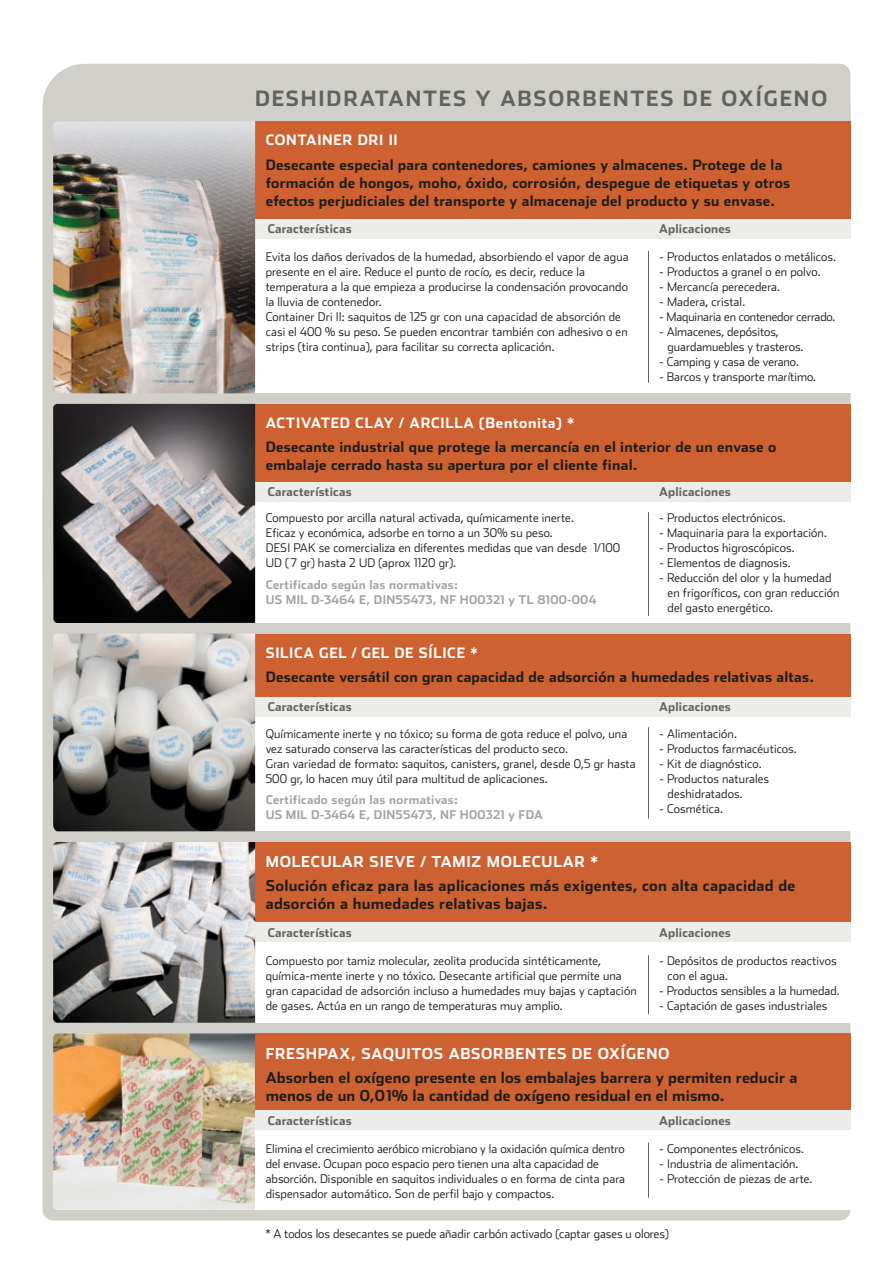
<style>
.page{position:relative;width:893px;height:1263px;background:#fff}
.page>*{position:absolute;margin:0;border:0;box-sizing:border-box;transform-origin:0 0}
.t1{font:700 21px "Stainless";color:#616160}
.t2{font:700 15px/18px "Stainless";letter-spacing:.01em;color:#1d1d1b}
.t3{font:700 15px "Stainless";letter-spacing:.05em;color:#fff}
.t4{font:700 14.25px/18px "Stainless";letter-spacing:.02em;color:#1d1d1b}
.t5{font:700 14.25px "Stainless";letter-spacing:.05em;color:#fff}
.t6{font:300 12px/15px "Stainless";letter-spacing:.01em;color:#1d1d1b}
.t7{font:700 12px "Stainless";letter-spacing:.02em;color:#616160}
.t8{font:700 12px/15px "Stainless";letter-spacing:.02em;color:#a4a4a4}
.t9{font:300 12px "Stainless";letter-spacing:-.01em;color:#1d1d1b}
</style>
<div class="page">
<div style="left:43px;top:64px;width:807px;height:551px;background:#d0cfc9;border-radius:43px"></div>
<div style="left:519px;top:64px;width:331px;height:553px;background:#d0cfc9;border-radius:11px"></div>
<div style="left:43px;top:485px;width:807px;height:735px;background:#d0cfc9;border-radius:11px"></div>
<div style="left:255px;top:237px;width:595px;height:156px;background:#fff"></div>
<div style="left:255px;top:121px;width:596px;height:98px;background:#cd6131"></div>
<div style="left:255px;top:219px;width:595px;height:19px;background:#ececea"></div>
<hr style="left:648px;top:251px;width:1px;height:132px;background:#616160">
<img style="left:53px;top:121px;width:202px;height:272px">
<div style="left:255px;top:429px;width:595px;height:194px;background:#fff"></div>
<div style="left:255px;top:404px;width:595px;height:78px;background:#cd6131"></div>
<div style="left:255px;top:483px;width:595px;height:19px;background:#ececea"></div>
<hr style="left:648px;top:512px;width:1px;height:104px;background:#616160">
<img style="left:53px;top:404px;width:202px;height:219px">
<div style="left:255px;top:697px;width:595px;height:134px;background:#fff"></div>
<div style="left:255px;top:634px;width:595px;height:63px;background:#cd6131"></div>
<div style="left:255px;top:697px;width:595px;height:19px;background:#ececea"></div>
<hr style="left:648px;top:727px;width:1px;height:92px;background:#616160">
<img style="left:53px;top:634px;width:202px;height:197px">
<div style="left:255px;top:923px;width:595px;height:100px;background:#fff"></div>
<div style="left:255px;top:842px;width:595px;height:81px;background:#cd6131"></div>
<div style="left:255px;top:923px;width:595px;height:19px;background:#ececea"></div>
<hr style="left:648px;top:955px;width:1px;height:59px;background:#616160">
<img style="left:53px;top:842px;width:202px;height:181px">
<img style="left:53px;top:1033px;width:202px;height:177px">
<div style="left:255px;top:1112px;width:595px;height:98px;background:#fff"></div>
<div style="left:255px;top:1033px;width:595px;height:79px;background:#cd6131"></div>
<div style="left:255px;top:1111px;width:595px;height:19px;background:#ececea"></div>
<hr style="left:648px;top:1142px;width:1px;height:56px;background:#616160">
<h1 class="t1" style="left:255px;top:85px;width:573px">DESHIDRATANTES Y ABSORBENTES DE OXÍGENO</h1>
<p class="t5" style="left:266px;top:131px;width:133px">CONTAINER DRI II</p>
<p class="t4" style="left:266px;top:155px;width:526px">Desecante especial para contenedores, camiones y almacenes. Protege de la formación de hongos, moho, óxido, corrosión, despegue de etiquetas y otros efectos perjudiciales del transporte y almacenaje del producto y su envase.</p>
<p class="t7" style="left:268px;top:221px;width:85px">Características</p>
<p class="t7" style="left:659px;top:221px;width:73px">Aplicaciones</p>
<p class="t6" style="left:266px;top:249px;width:364px">Evita los daños derivados de la humedad, absorbiendo el vapor de agua presente en el aire. Reduce el punto de rocío, es decir, reduce la temperatura a la que empieza a producirse la condensación provocando la lluvia de contenedor.<br>Container Dri II: saquitos de 125 gr con una capacidad de absorción de casi el 400 % su peso. Se pueden encontrar también con adhesivo o en strips (tira continua), para facilitar su correcta aplicación.</p>
<p class="t6" style="left:659px;top:249px;width:178px">- Productos enlatados o metálicos.</p>
<p class="t6" style="left:659px;top:264px;width:163px">- Productos a granel o en polvo.</p>
<p class="t6" style="left:659px;top:279px;width:122px">- Mercancía perecedera.</p>
<p class="t6" style="left:659px;top:294px;width:88px">- Madera, cristal.</p>
<p class="t9" style="left:659px;top:310px;width:178px">- Maquinaria en contenedor cerrado.</p>
<p class="t6" style="left:668px;top:324px;width:137px;text-indent:-8px">- Almacenes, depósitos, guardamuebles y trasteros.</p>
<p class="t6" style="left:659px;top:354px;width:141px">- Camping y casa de verano.</p>
<p class="t6" style="left:659px;top:369px;width:158px">- Barcos y transporte marítimo.</p>
<p class="t5" style="left:266px;top:414px;width:310px">ACTIVATED CLAY / ARCILLA (Bentonita) *</p>
<p class="t4" style="left:266px;top:438px;width:512px">Desecante industrial que protege la mercancía en el interior de un envase o embalaje cerrado hasta su apertura por el cliente final.</p>
<p class="t7" style="left:268px;top:485px;width:85px">Características</p>
<p class="t7" style="left:659px;top:485px;width:73px">Aplicaciones</p>
<p class="t6" style="left:659px;top:510px;width:128px">- Productos electrónicos.</p>
<p class="t6" style="left:659px;top:525px;width:169px">- Maquinaria para la exportación.</p>
<p class="t6" style="left:659px;top:540px;width:137px">- Productos higroscópicos.</p>
<p class="t6" style="left:659px;top:555px;width:133px">- Elementos de diagnosis.</p>
<p class="t6" style="left:668px;top:570px;width:173px;text-indent:-8px">- Reducción del olor y la humedad en frigoríficos, con gran reducción del gasto energético.</p>
<p class="t6" style="left:266px;top:510px;width:356px">Compuesto por arcilla natural activada, químicamente inerte.<br>Eficaz y económica, adsorbe en torno a un 30% su peso.<br>DESI PAK se comercializa en diferentes medidas que van desde 1/100<br>UD (7 gr) hasta 2 UD (aprox 1120 gr).</p>
<p class="t8" style="left:266px;top:577px;width:332px">Certificado según las normativas:<br>US MIL D-3464 E, DIN55473, NF H00321 y TL 8100-004</p>
<p class="t5" style="left:266px;top:644px;width:213px">SILICA GEL / GEL DE SÍLICE *</p>
<p class="t4" style="left:266px;top:668px;width:550px">Desecante versátil con gran capacidad de adsorción a humedades relativas altas.</p>
<p class="t7" style="left:268px;top:700px;width:85px">Características</p>
<p class="t7" style="left:659px;top:700px;width:73px">Aplicaciones</p>
<p class="t6" style="left:659px;top:726px;width:79px">- Alimentación.</p>
<p class="t6" style="left:659px;top:741px;width:139px">- Productos farmacéuticos.</p>
<p class="t6" style="left:659px;top:756px;width:104px">- Kit de diagnóstico.</p>
<p class="t6" style="left:668px;top:771px;width:103px;text-indent:-8px">- Productos naturales deshidratados.</p>
<p class="t6" style="left:659px;top:801px;width:65px">- Cosmética.</p>
<p class="t6" style="left:266px;top:726px;width:371px">Químicamente inerte y no tóxico; su forma de gota reduce el polvo, una vez saturado conserva las características del producto seco.<br>Gran variedad de formato: saquitos, canisters, granel, desde 0,5 gr hasta 500 gr, lo hacen muy útil para multitud de aplicaciones.</p>
<p class="t8" style="left:266px;top:792px;width:279px">Certificado según las normativas:<br>US MIL D-3464 E, DIN55473, NF H00321 y FDA</p>
<p class="t3" style="left:266px;top:852px;width:334px">MOLECULAR SIEVE / TAMIZ MOLECULAR *</p>
<p class="t2" style="left:266px;top:876px;width:531px">Solución eficaz para las aplicaciones más exigentes, con alta capacidad de adsorción a humedades relativas bajas.</p>
<p class="t7" style="left:268px;top:925px;width:85px">Características</p>
<p class="t7" style="left:659px;top:925px;width:73px">Aplicaciones</p>
<p class="t6" style="left:668px;top:953px;width:170px;text-indent:-8px">- Depósitos de productos reactivos con el agua.</p>
<p class="t6" style="left:659px;top:983px;width:182px">- Productos sensibles a la humedad.</p>
<p class="t6" style="left:659px;top:998px;width:170px">- Captación de gases industriales</p>
<p class="t6" style="left:266px;top:953px;width:372px">Compuesto por tamiz molecular, zeolita producida sintéticamente, química-mente inerte y no tóxico. Desecante artificial que permite una gran capacidad de adsorción incluso a humedades muy bajas y captación de gases. Actúa en un rango de temperaturas muy amplio.</p>
<p class="t3" style="left:266px;top:1044px;width:405px">FRESHPAX, SAQUITOS ABSORBENTES DE OXÍGENO</p>
<p class="t2" style="left:266px;top:1068px;width:533px">Absorben el oxígeno presente en los embalajes barrera y permiten reducir a menos de un 0,01% la cantidad de oxígeno residual en el mismo.</p>
<p class="t7" style="left:268px;top:1113px;width:85px">Características</p>
<p class="t7" style="left:659px;top:1113px;width:73px">Aplicaciones</p>
<p class="t6" style="left:659px;top:1141px;width:146px">- Componentes electrónicos.</p>
<p class="t6" style="left:659px;top:1156px;width:141px">- Industria de alimentación.</p>
<p class="t6" style="left:659px;top:1171px;width:155px">- Protección de piezas de arte.</p>
<p class="t6" style="left:266px;top:1141px;width:361px">Elimina el crecimiento aeróbico microbiano y la oxidación química dentro del envase. Ocupan poco espacio pero tienen una alta capacidad de absorción. Disponible en saquitos individuales o en forma de cinta para dispensador automático. Son de perfil bajo y compactos.</p>
<p class="t6" style="left:266px;top:1226px;width:405px">* A todos los desecantes se puede añadir carbón activado (captar gases u olores)</p>
</div>
